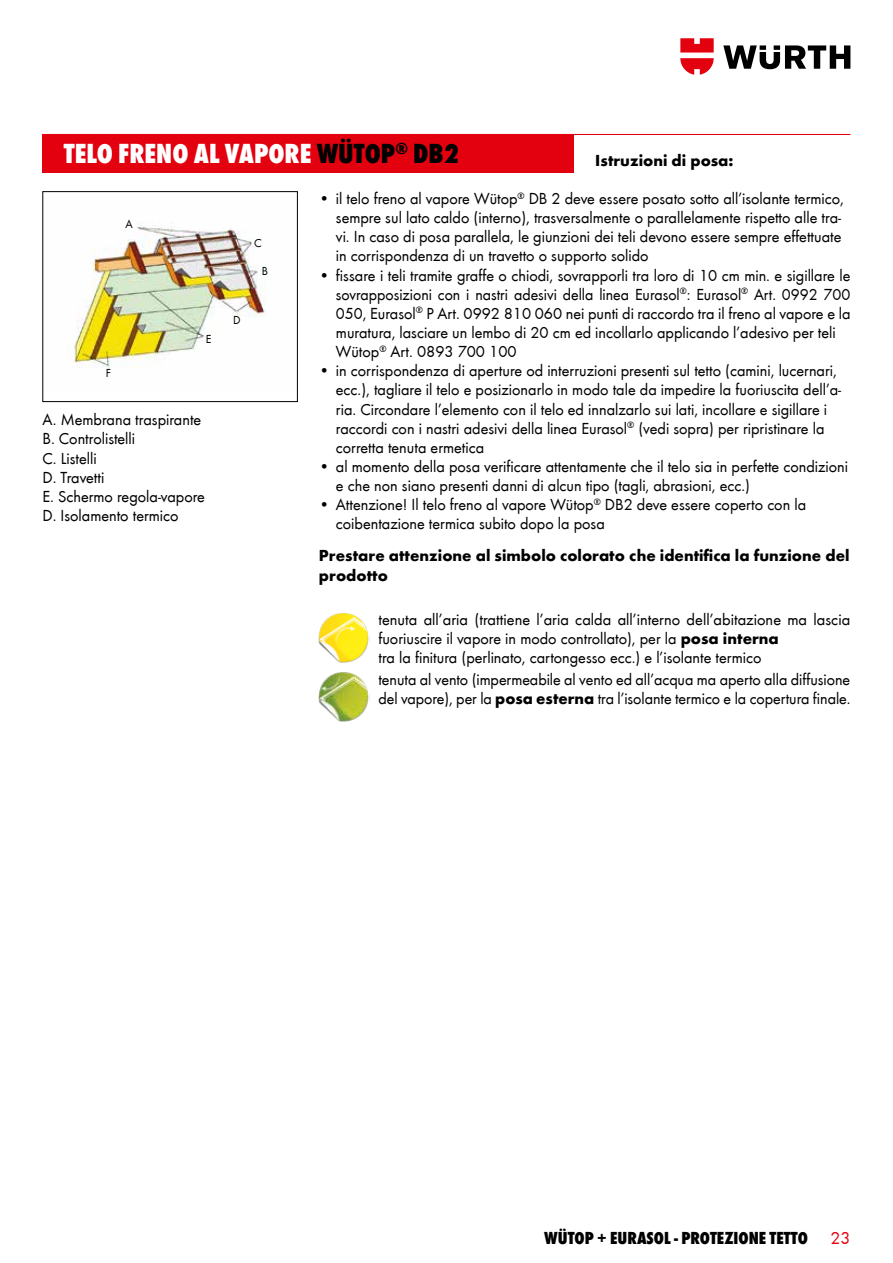
<style>
.page{position:relative;width:893px;height:1263px;background:#fff}
.page>*{position:absolute;margin:0;border:0;box-sizing:border-box;transform-origin:0 0}
.t1{font:800 condensed 28.5px "Wuerth";color:#fff}
.t2{font:800 condensed 18px "Wuerth";color:#000}
.t3{font:18px "Wuerth";color:#e3000f}
.t4{font:16.5px/19.2px "Wuerth";color:#000}
.t5{font:700 16.5px/19.2px "Wuerth";color:#000}
.t6{font:12px "Wuerth";color:#000}
.s1{color:#000}
.s2{font-weight:700}
</style>
<div class="page">
<svg style="left:723px;top:45px;width:127px;height:24px"></svg>
<svg style="left:680px;top:38px;width:34px;height:37px"></svg>
<div style="left:43px;top:134px;width:531px;height:39px;background:#e3000f"></div>
<hr style="left:43px;top:134px;width:807px;height:1px;background:#e3000f">
<img style="left:319px;top:613px;width:51px;height:50px">
<img style="left:319px;top:672px;width:51px;height:50px">
<img style="left:74px;top:222px;width:192px;height:146px">
<div style="left:43px;top:191px;width:255px;height:211px;border:1px solid #000"></div>
<h1 class="t1" style="left:64px;top:134px;width:397px">TELO FRENO AL VAPORE <span class="s1">WÜTOP</span><sup>®</sup> <span class="s1">DB2</span></h1>
<p class="t5" style="left:595px;top:150px;width:140px">Istruzioni di posa:</p>
<p class="t6" style="left:125px;top:216px;width:9px">A</p>
<p class="t6" style="left:106px;top:365px;width:7px">F</p>
<p class="t6" style="left:206px;top:331px;width:7px">E</p>
<p class="t4" style="left:43px;top:409px;width:164px">A. Membrana traspirante<br>B. Controlistelli<br>C. Listelli<br>D. Travetti<br>E. Schermo regola-vapore<br>D. Isolamento termico</p>
<p class="t6" style="left:254px;top:235px;width:9px">C</p>
<p class="t6" style="left:262px;top:263px;width:8px">B</p>
<p class="t6" style="left:233px;top:312px;width:9px">D</p>
<p class="t4" style="left:336px;top:188px;width:510px;text-indent:-17px">• il telo freno al vapore Wütop<sup>®</sup> DB 2 deve essere posato sotto all’isolante termico, sempre sul lato caldo (interno), trasversalmente o parallelamente rispetto alle tra&shy;vi. In caso di posa parallela, le giunzioni dei teli devono essere sempre effettuate in corrispondenza di un travetto o supporto solido</p>
<p class="t4" style="left:336px;top:265px;width:516px;text-indent:-17px">• fissare i teli tramite graffe o chiodi, sovrapporli tra loro di 10 cm min. e sigillare le sovrapposizioni con i nastri adesivi della linea Eurasol<sup>®</sup>: Eurasol<sup>®</sup> Art. 0992 700<br>050, Eurasol<sup>®</sup> P Art. 0992 810 060 nei punti di raccordo tra il freno al vapore e la muratura, lasciare un lembo di 20 cm ed incollarlo applicando l’adesivo per teli Wütop<sup>®</sup> Art. 0893 700 100</p>
<p class="t4" style="left:336px;top:360px;width:507px;text-indent:-17px">• in corrispondenza di aperture od interruzioni presenti sul tetto (camini, lucernari, ecc.), tagliare il telo e posizionarlo in modo tale da impedire la fuoriuscita dell’a&shy;ria. Circondare l’elemento con il telo ed innalzarlo sui lati, incollare e sigillare i raccordi con i nastri adesivi della linea Eurasol<sup>®</sup> (vedi sopra) per ripristinare la corretta tenuta ermetica</p>
<p class="t4" style="left:336px;top:456px;width:514px;text-indent:-17px">• al momento della posa verificare attentamente che il telo sia in perfette condizioni e che non siano presenti danni di alcun tipo (tagli, abrasioni, ecc.)</p>
<p class="t4" style="left:336px;top:494px;width:472px;text-indent:-17px">• Attenzione! Il telo freno al vapore Wütop<sup>®</sup> DB2 deve essere coperto con la coibentazione termica subito dopo la posa</p>
<p class="t5" style="left:319px;top:545px;width:532px">Prestare attenzione al simbolo colorato che identifica la funzione del prodotto</p>
<p class="t4" style="left:378px;top:609px;width:473px">tenuta all’aria (trattiene l’aria calda all’interno dell’abitazione ma lascia fuoriuscire il vapore in modo controllato), per la <span class="s2">posa interna<br></span>tra la finitura (perlinato, cartongesso ecc.) e l’isolante termico</p>
<p class="t4" style="left:378px;top:669px;width:474px">tenuta al vento (impermeabile al vento ed all’acqua ma aperto alla diffusione del vapore), per la <span class="s2">posa esterna</span> tra l’isolante termico e la copertura finale.</p>
<p class="t2" style="left:544px;top:1225px;width:265px">WÜTOP + EURASOL - PROTEZIONE TETTO</p>
<p class="t3" style="left:830px;top:1225px;width:21px">23</p>
</div>
